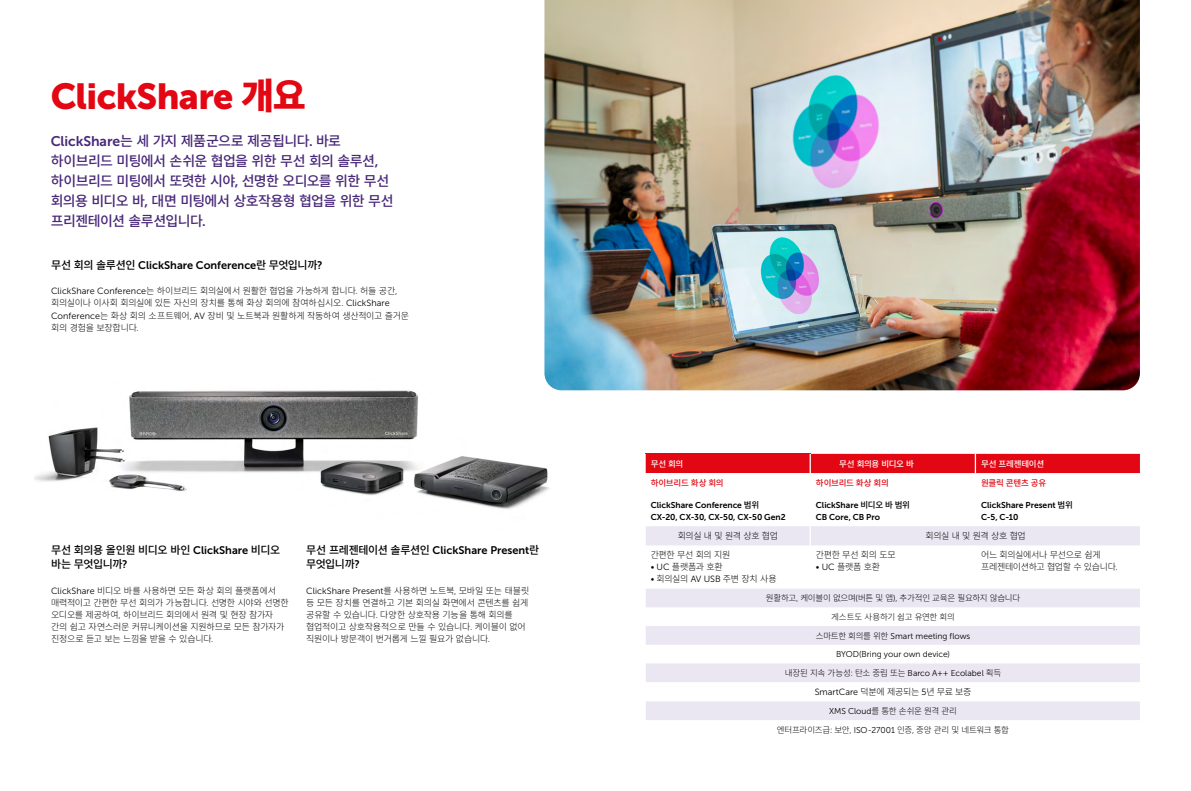
<style>
.page{position:relative;width:1191px;height:791px;background:#fff}
.page>*{position:absolute;margin:0;border:0;box-sizing:border-box;transform-origin:0 0}
.Headline_34_35_7{font:36px "Museo Sans 900";letter-spacing:-.02em;color:#e30613}
.Body_copy_9_10_8_black{font:500 14px/20px "Noto Sans CJ Kkr";letter-spacing:-.045em;color:#482878}
.Body_copy_9_10_8_black-2{font:500 11px/14px "Noto Sans CJ Kkr";letter-spacing:-.04em;color:#000}
.Body_copy_9_10_8_black-3{font:11px "Museo Sans 700";color:#000}
.Body_copy_9_10_8_black-4{font:300 9px/12px "Noto Sans CJ Kkr";letter-spacing:-.03em;color:#000}
.Text{font:300 9px/12px "Noto Sans CJ Kkr";letter-spacing:-.04em;color:#000}
.Text-2{font:8.5px "Museo Sans 700";color:#000}
.Text-3{font:300 8.5px "Noto Sans CJ Kkr";letter-spacing:-.035em;color:#000}
.Text-4{font:8.5px "Museo Sans 300";color:#000}
.Text-5{font:500 8.5px "Noto Sans CJ Kkr";letter-spacing:-.03em;color:#e30613}
.Text-6{font:500 8.5px "Noto Sans CJ Kkr";letter-spacing:-.035em;color:#fff}
.s1{font-family:"Noto Sans CJ Kkr";font-weight:900}
.s2{font-family:"Museo Sans 700";font-weight:400}
.s3{font-family:"Noto Sans CJ Kkr";font-weight:500}
.s4{font-family:"Museo Sans 300";font-weight:400}
.s5{font-family:"Noto Sans CJ Kkr";font-weight:300}
</style>
<div class="page">
<img style="left:34px;top:390px;width:535px;height:119px">
<img style="left:544px;top:0;width:596px;height:390px">
<div style="left:645px;top:454px;width:165px;height:19px;background:#e30613"></div>
<svg style="left:646px;top:526px;width:494px;height:194px"></svg>
<div style="left:809px;top:454px;width:331px;height:20px;background:#e30613"></div>
<svg style="left:809px;top:526px;width:2px;height:19px"></svg>
<hr style="left:809px;top:545px;width:2px;height:44px;background:#fff">
<hr style="left:974px;top:545px;width:2px;height:44px;background:#fff">
<p class="Headline_34_35_7" style="left:51px;top:76px;width:257px">ClickShare <span class="s1">개요</span></p>
<p class="Body_copy_9_10_8_black" style="left:51px;top:131px;width:344px"><span class="s2">ClickShare</span>는 세 가지 제품군으로 제공됩니다<span class="s2">.</span> 바로 하이브리드 미팅에서 손쉬운 협업을 위한 무선 회의 솔루션<span class="s2">, </span>하이브리드 미팅에서 또렷한 시야<span class="s2">,</span> 선명한 오디오를 위한 무선 회의용 비디오 바<span class="s2">,</span> 대면 미팅에서 상호작용형 협업을 위한 무선 프리젠테이션 솔루션입니다<span class="s2">.</span></p>
<p class="Body_copy_9_10_8_black-3" style="left:51px;top:259px;width:273px"><span class="s3">무선 회의 솔루션인</span> ClickShare Conference<span class="s3">란 무엇입니까</span>?</p>
<p class="Body_copy_9_10_8_black-4" style="left:51px;top:284px;width:360px;line-height:12.5px"><span class="s4">ClickShare Conference</span>는 하이브리드 회의실에서 원활한 협업을 가능하게 합니다<span class="s4">.</span> 허들 공간<span class="s4">, </span>회의실이나 이사회 회의실에 있든 자신의 장치를 통해 화상 회의에 참여하십시오<span class="s4">. ClickShare Conference</span>는 화상 회의 소프트웨어<span class="s4">, AV</span> 장비 및 노트북과 원활하게 작동하여 생산적이고 즐거운 회의 경험을 보장합니다<span class="s4">.</span></p>
<p class="Body_copy_9_10_8_black-2" style="left:51px;top:543px;width:231px">무선 회의용 올인원 비디오 바인 <span class="s2">ClickShare</span> 비디오 바는 무엇입니까<span class="s2">?</span></p>
<p class="Body_copy_9_10_8_black-4" style="left:51px;top:585px;width:239px"><span class="s4">ClickShare</span> 비디오 바를 사용하면 모든 화상 회의 플랫폼에서 매력적이고 간편한 무선 회의가 가능합니다<span class="s4">.</span> 선명한 시야와 선명한 오디오를 제공하여<span class="s4">,</span> 하이브리드 회의에서 원격 및 현장 참가자 간의 쉽고 자연스러운 커뮤니케이션을 지원하므로 모든 참가자가 진정으로 듣고 보는 느낌을 받을 수 있습니다<span class="s4">.</span></p>
<p class="Body_copy_9_10_8_black-2" style="left:306px;top:543px;width:234px">무선 프레젠테이션 솔루션인 <span class="s2">ClickShare Present</span>란 무엇입니까<span class="s2">?</span></p>
<p class="Body_copy_9_10_8_black-4" style="left:306px;top:585px;width:224px"><span class="s4">ClickShare Present</span>를 사용하면 노트북<span class="s4">,</span> 모바일 또는 태블릿 등 모든 장치를 연결하고 기본 회의실 화면에서 콘텐츠를 쉽게 공유할 수 있습니다<span class="s4">.</span> 다양한 상호작용 기능을 통해 회의를 협업적이고 상호작용적으로 만들 수 있습니다<span class="s4">.</span> 케이블이 없어 직원이나 방문객이 번거롭게 느낄 필요가 없습니다<span class="s4">.</span></p>
<p class="Text-6" style="left:650px;top:459px;width:34px">무선 회의</p>
<p class="Text-6" style="left:839px;top:459px;width:76px">무선 회의용 비디오 바</p>
<p class="Text-6" style="left:981px;top:459px;width:65px">무선 프레젠테이션</p>
<p class="Text-5" style="left:650px;top:478px;width:74px">하이브리드 화상 회의</p>
<p class="Text-5" style="left:816px;top:478px;width:74px">하이브리드 화상 회의</p>
<p class="Text-5" style="left:981px;top:478px;width:67px">원클릭 콘텐츠 공유</p>
<p class="Text-2" style="left:650px;top:501px;width:110px">ClickShare Conference <span class="s3">범위</span></p>
<p class="Text-2" style="left:650px;top:512px;width:136px">CX-20, CX-30, CX-50, CX-50 Gen2</p>
<p class="Text-2" style="left:816px;top:501px;width:96px">ClickShare <span class="s3">비디오 바 범위</span></p>
<p class="Text-2" style="left:816px;top:512px;width:66px">CB Core, CB Pro</p>
<p class="Text-2" style="left:981px;top:501px;width:93px">ClickShare Present <span class="s3">범위</span></p>
<p class="Text-2" style="left:981px;top:512px;width:39px">C-5, C-10</p>
<p class="Text" style="left:677px;top:530px;width:102px">회의실 내 및 원격 상호 협업</p>
<p class="Text" style="left:925px;top:530px;width:102px">회의실 내 및 원격 상호 협업</p>
<p class="Text" style="left:650px;top:549px;width:81px">간편한 무선 회의 지원</p>
<p class="Text" style="left:650px;top:561px;width:73px"><span class="s4">• UC</span> 플랫폼과 호환</p>
<p class="Text" style="left:650px;top:573px;width:127px"><span class="s4">•</span> 회의실의 <span class="s4">AV USB</span> 주변 장치 사용</p>
<p class="Text" style="left:816px;top:549px;width:81px">간편한 무선 회의 도모</p>
<p class="Text" style="left:816px;top:561px;width:66px"><span class="s4">• UC</span> 플랫폼 호환</p>
<p class="Text" style="left:981px;top:549px;width:138px">어느 회의실에서나 무선으로 쉽게 프레젠테이션하고 협업할 수 있습니다<span class="s4">.</span></p>
<p class="Text-3" style="left:766px;top:593px;width:256px">원활하고<span class="s4">,</span> 케이블이 없으며<span class="s4">(</span>버튼 및 앱<span class="s4">),</span> 추가적인 교육은 필요하지 않습니다</p>
<p class="Text-3" style="left:831px;top:612px;width:125px">게스트도 사용하기 쉽고 유연한 회의</p>
<p class="Text-4" style="left:816px;top:631px;width:156px"><span class="s5">스마트한 회의를 위한</span> Smart meeting flows</p>
<p class="Text-4" style="left:836px;top:650px;width:115px">BYOD(Bring your own device)</p>
<p class="Text-4" style="left:785px;top:668px;width:218px"><span class="s5">내장된 지속 가능성</span>: <span class="s5">탄소 중립 또는</span> Barco A++ Ecolabel <span class="s5">획득</span></p>
<p class="Text" style="left:814px;top:686px;width:158px"><span class="s4">SmartCare</span> 덕분에 제공되는 <span class="s4">5</span>년 무료 보증</p>
<p class="Text-3" style="left:829px;top:706px;width:129px"><span class="s4">XMS Cloud</span>를 통한 손쉬운 원격 관리</p>
<p class="Text-3" style="left:777px;top:725px;width:234px">엔터프라이즈급<span class="s4">:</span> 보안<span class="s4">, ISO-27001</span> 인증<span class="s4">,</span> 중앙 관리 및 네트워크 통합</p>
</div>
